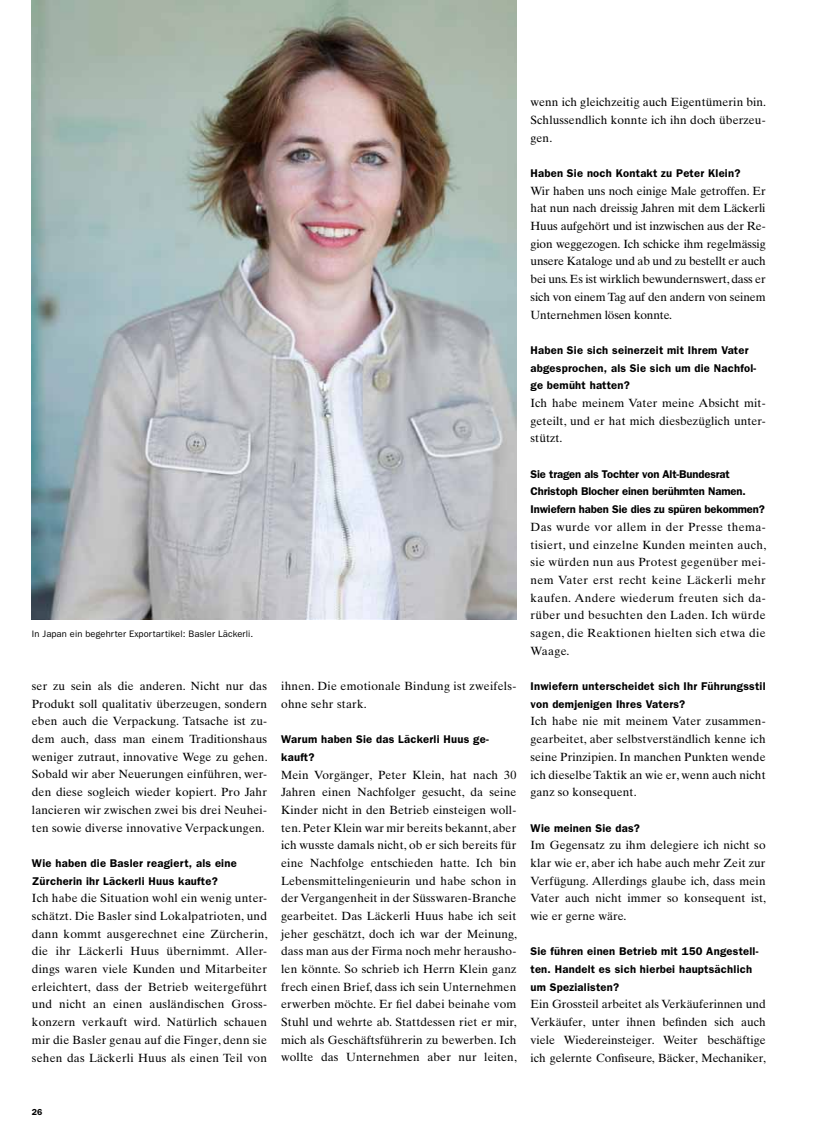
<style>
.page{position:relative;width:833px;height:1134px;background:#fff}
.page>*{position:absolute;margin:0;border:0;box-sizing:border-box;transform-origin:0 0}
.t1{font:11.88px/17.6px "Times Ten";letter-spacing:.02em;color:#000;text-align:justify}
.t2{font:600 11.25px/17.6px "Franklin Gothic";letter-spacing:.02em;color:#000}
.t3{font:600 11.25px/17.6px "Franklin Gothic";letter-spacing:-.01em;color:#000}
.t4{font:9.38px "Franklin Gothic";letter-spacing:.01em;color:#000}
.t5{font:600 8.75px "Franklin Gothic";color:#000}
</style>
<div class="page">
<img style="left:32px;top:0;width:484px;height:619px">
<p class="t4" style="left:32px;top:628px;width:223px">I n Japan ein begehrter Exportartikel: Basler Läckerli.</p>
<p class="t1" style="left:32px;top:677px;width:237px">ser zu sein als die anderen. Nicht nur das Produkt soll qualitativ überzeugen, sondern eben auch die Verpackung. Tatsache ist zu&shy;dem auch, dass man einem Traditionshaus weniger zutraut, innovative Wege zu gehen.<br>Sobald wir aber Neuerungen einführen, wer&shy;den diese sogleich wieder kopiert. Pro Jahr lancieren wir zwischen zwei bis drei Neuhei&shy;ten sowie diverse innovative Verpackungen.</p>
<p class="t2" style="left:32px;top:854px;width:206px">Wie haben die Basler reagiert, als eine<br>Zürcherin ihr Läckerli Huus kaufte?</p>
<p class="t1" style="left:32px;top:889px;width:237px;text-align:left">Ich habe die Situation wohl ein wenig unter&shy;schätzt. Die Basler sind Lokalpatrioten, und dann kommt ausgerechnet eine Zürcherin, die ihr Läckerli Huus übernimmt. Aller&shy;dings waren viele Kunden und Mitarbeiter erleichtert, dass der Betrieb weitergeführt und nicht an einen ausländischen Gross&shy;konzern verkauft wird. Natürlich schauen mir die Basler genau auf die Finger, denn sie sehen das Läckerli Huus als einen Teil von</p>
<p class="t1" style="left:281px;top:677px;width:237px">ihnen. Die emotionale Bindung ist zweifels&shy;ohne sehr stark.</p>
<p class="t2" style="left:281px;top:730px;width:209px">Warum haben Sie das Läckerli Huus ge&shy;kauft?</p>
<p class="t1" style="left:281px;top:765px;width:237px">Mein Vorgänger, Peter Klein, hat nach 30<br>Jahren einen Nachfolger gesucht, da seine Kinder nicht in den Betrieb einsteigen woll&shy;ten. Peter Klein war mir bereits bekannt, aber ich wusste damals nicht, ob er sich bereits für eine Nachfolge entschieden hatte. Ich bin Lebensmittelingenieurin und habe schon in der Vergangenheit in der Süsswaren-Branche gearbeitet. Das Läckerli Huus habe ich seit jeher geschätzt, doch ich war der Meinung, dass man aus der Firma noch mehr herausho&shy;len könnte. So schrieb ich Herrn Klein ganz frech einen Brief, dass ich sein Unternehmen erwerben möchte. Er fiel dabei beinahe vom Stuhl und wehrte ab. Stattdessen riet er mir, mich als Geschäftsführerin zu bewerben. Ich wollte das Unternehmen aber nur leiten,</p>
<p class="t1" style="left:530px;top:93px;width:237px">wenn ich gleichzeitig auch Eigentümerin bin.<br>Schlussendlich konnte ich ihn doch überzeu&shy;gen.</p>
<p class="t2" style="left:530px;top:164px;width:211px">Haben Sie noch Kontakt zu Peter Klein?</p>
<p class="t1" style="left:530px;top:182px;width:237px">Wir haben uns noch einige Male getroffen. Er hat nun nach dreissig Jahren mit dem Läckerli Huus aufgehört und ist inzwischen aus der Re&shy;gion weggezogen. Ich schicke ihm regelmässig unsere Kataloge und ab und zu bestellt er auch bei uns. Es ist wirklich bewundernswert, dass er sich von einem Tag auf den andern von seinem Unternehmen lösen konnte.</p>
<p class="t2" style="left:530px;top:341px;width:227px">Haben Sie sich seinerzeit mit Ihrem Vater abgesprochen, als Sie sich um die Nachfol&shy;ge bemüht hatten?</p>
<p class="t1" style="left:530px;top:394px;width:237px">Ich habe meinem Vater meine Absicht mit&shy;geteilt, und er hat mich diesbezüglich unter&shy;stützt.</p>
<p class="t3" style="left:530px;top:465px;width:236px">Sie tragen als Tochter von Alt-Bundesrat<br>Christoph Blocher einen berühmten Namen.<br>Inwiefern haben Sie dies zu spüren bekommen?</p>
<p class="t1" style="left:530px;top:518px;width:237px">Das wurde vor allem in der Presse thema&shy;tisiert, und einzelne Kunden meinten auch, sie würden nun aus Protest gegenüber mei&shy;nem Vater erst recht keine Läckerli mehr kaufen. Andere wiederum freuten sich da&shy;rüber und besuchten den Laden. Ich würde sagen, die Reaktionen hielten sich etwa die Waage.</p>
<p class="t2" style="left:530px;top:677px;width:237px">Inwiefern unterscheidet sich Ihr Führungsstil von demjenigen Ihres Vaters?</p>
<p class="t1" style="left:530px;top:712px;width:237px">Ich habe nie mit meinem Vater zusammen&shy;gearbeitet, aber selbstverständlich kenne ich seine Prinzipien. In manchen Punkten wende ich dieselbe Taktik an wie er, wenn auch nicht ganz so konsequent.</p>
<p class="t2" style="left:530px;top:819px;width:111px">Wie meinen Sie das?</p>
<p class="t1" style="left:530px;top:836px;width:237px">Im Gegensatz zu ihm delegiere ich nicht so klar wie er, aber ich habe auch mehr Zeit zur Verfügung. Allerdings glaube ich, dass mein Vater auch nicht immer so konsequent ist, wie er gerne wäre.</p>
<p class="t2" style="left:530px;top:942px;width:229px">Sie führen einen Betrieb mit 150 Angestell&shy;ten. Handelt es sich hierbei hauptsächlich um Spezialisten?</p>
<p class="t1" style="left:530px;top:995px;width:237px">Ein Grossteil arbeitet als Verkäuferinnen und Verkäufer, unter ihnen befinden sich auch viele Wiedereinsteiger. Weiter beschäftige ich gelernte Confiseure, Bäcker, Mechaniker,</p>
<p class="t5" style="left:32px;top:1106px;width:12px">26</p>
</div>
